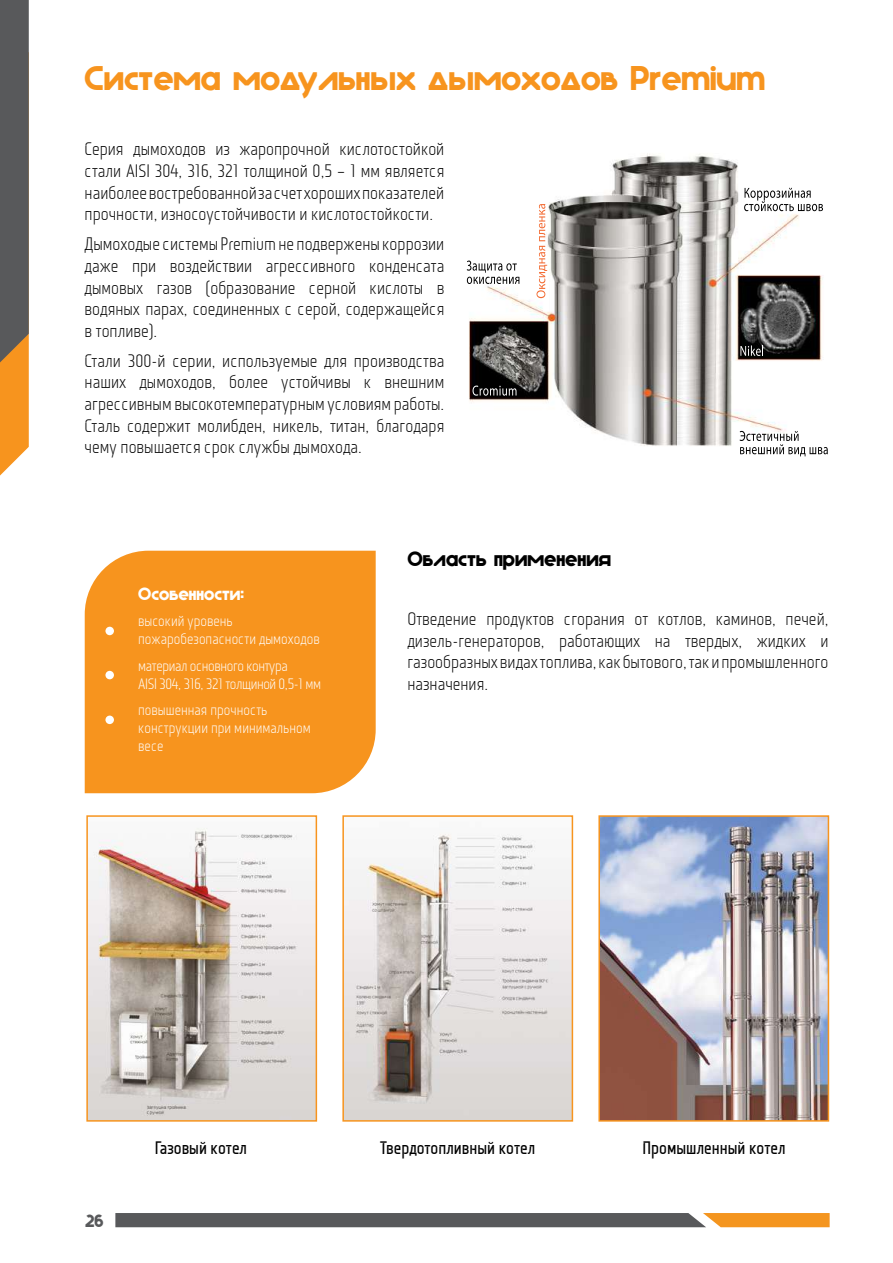
<style>
.page{position:relative;width:893px;height:1263px;background:#fff}
.page>*{position:absolute;margin:0;border:0;box-sizing:border-box;transform-origin:0 0}
.t1{font:34.5px "Rostov";color:#f7941e}
.t2{font:21px "Rostov";color:#000}
.t3{font:18px/21.6px "Monitorica";color:#000;text-align:justify}
.t4{font:700 18px "Monitorica";color:#000}
.t5{font:18px "Rostov";color:#fff}
.t6{font:18px "Rostov";color:#58595b}
.t7{font:15px/18px "Monitorica";color:#fff}
.t8{font:15px/18px "Monitorica";letter-spacing:-.025em;color:#fff}
</style>
<div class="page">
<svg style="left:0;top:0;width:29px;height:476px;background:#836c52"></svg>
<svg style="left:115px;top:1213px;width:715px;height:14px;background:#756654"></svg>
<div style="left:85px;top:551px;width:291px;height:242px;background:#f7941e"></div>
<img style="left:466px;top:153px;width:357px;height:304px">
<svg style="left:740px;top:345px;width:23px;height:11px"></svg>
<svg style="left:473px;top:386px;width:43px;height:10px"></svg>
<svg style="left:744px;top:188px;width:79px;height:23px"></svg>
<svg style="left:740px;top:431px;width:88px;height:25px"></svg>
<svg style="left:467px;top:261px;width:52px;height:23px"></svg>
<svg style="left:536px;top:204px;width:11px;height:94px"></svg>
<div style="left:105px;top:627px;width:9px;height:8px;background:#fff;border-radius:50%"></div>
<div style="left:105px;top:671px;width:9px;height:8px;background:#fff;border-radius:50%"></div>
<div style="left:105px;top:716px;width:9px;height:8px;background:#fff;border-radius:50%"></div>
<img style="left:89px;top:828px;width:225px;height:290px">
<div style="left:86px;top:815px;width:231px;height:306px;border:2px solid #f7941e"></div>
<img style="left:345px;top:834px;width:225px;height:284px">
<div style="left:342px;top:815px;width:231px;height:306px;border:2px solid #f7941e"></div>
<img style="left:601px;top:818px;width:225px;height:300px">
<div style="left:598px;top:815px;width:231px;height:306px;border:2px solid #f7941e"></div>
<h1 class="t1" style="left:85px;top:55px;width:682px">Система модульных дымоходов Premium</h1>
<p class="t3" style="left:85px;top:139px;width:361px">Серия дымоходов из жаропрочной кислотостойкой стали AISI 304, 316, 321 толщиной 0,5 – 1 мм является наиболее востребованной за счет хороших показателей прочности, износоустойчивости и кислотостойкости.</p>
<p class="t3" style="left:85px;top:233px;width:361px">Дымоходые системы Premium не подвержены коррозии даже при воздействии агрессивного конденсата дымовых газов (образование серной кислоты в водяных парах, соединенных с серой, содержащейся в топливе).</p>
<p class="t3" style="left:85px;top:350px;width:361px">Стали 300-й серии, используемые для производства наших дымоходов, более устойчивы к внешним агрессивным высокотемпературным условиям работы.<br>Сталь содержит молибден, никель, титан, благодаря чему повышается срок службы дымохода.</p>
<p class="t5" style="left:138px;top:581px;width:107px">Особенности:</p>
<p class="t7" style="left:138px;top:612px;width:183px">высокий уровень пожаробезопасности дымоходов</p>
<p class="t8" style="left:138px;top:657px;width:184px">материал основного контура<br>AISI 304, 316, 321 толщиной 0,5-1 мм</p>
<p class="t7" style="left:138px;top:701px;width:174px">повышенная прочность конструкции при минимальном весе</p>
<p class="t2" style="left:407px;top:545px;width:205px">Область применения</p>
<p class="t3" style="left:407px;top:608px;width:423px">Отведение продуктов сгорания от котлов, каминов, печей, дизель-генераторов, работающих на твердых, жидких и газообразных видах топлива, как бытового, так и промышленного назначения.</p>
<p class="t6" style="left:85px;top:1208px;width:20px">26</p>
<p class="t4" style="left:155px;top:1137px;width:94px">Газовый котел</p>
<p class="t4" style="left:380px;top:1137px;width:157px">Твердотопливный котел</p>
<p class="t4" style="left:643px;top:1137px;width:145px">Промышленный котел</p>
</div>
